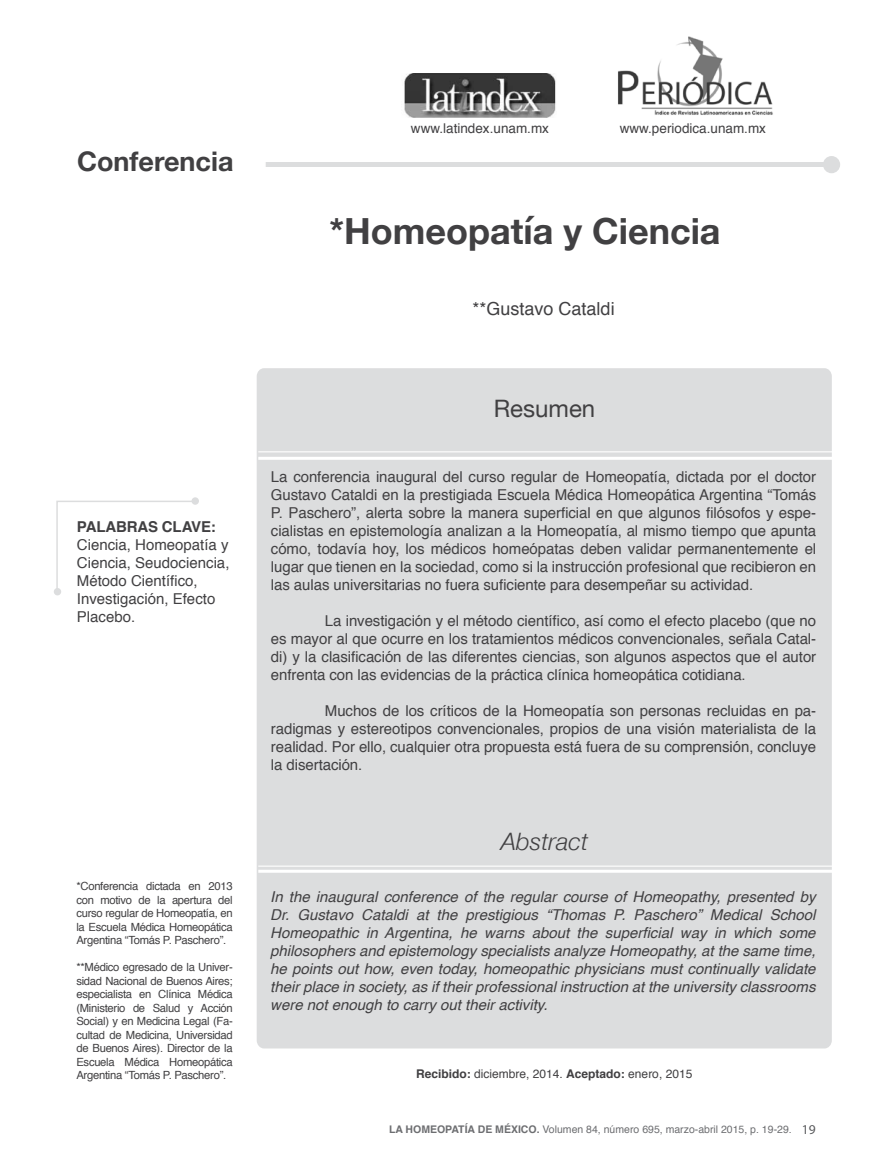
<style>
.page{position:relative;width:893px;height:1170px;background:#fff}
.page>*{position:absolute;margin:0;border:0;box-sizing:border-box;transform-origin:0 0}
.t1{font:700 36px "Helvetica Neue";color:#414042}
.t2{font:700 27px "Helvetica Neue";color:#414042}
.t3{font:italic 24px "Helvetica Neue";color:#414042}
.t4{font:24px "Helvetica Neue";color:#414042}
.t5{font:18px "Helvetica";color:#414042}
.t6{font:15px/18px "Helvetica";letter-spacing:-.005em;color:#414042;text-align:justify}
.t7{font:italic 15px/18px "Helvetica";color:#414042;text-align:justify}
.t8{font:700 15px "Helvetica";letter-spacing:-.01em;color:#414042}
.t9{font:13.5px "Helvetica";color:#414042}
.t10{font:12px "Helvetica";color:#414042}
.t11{font:11.25px/13.5px "Helvetica";letter-spacing:-.025em;color:#414042;text-align:justify}
.t12{font:10.5px "Helvetica";color:#6d6e71}
.s1{font-weight:700}
.s2{font-family:"Myriad Pro";font-size:13.5px;color:#58595b}
</style>
<div class="page">
<div style="left:257px;top:368px;width:575px;height:680px;background:#dcddde;border-radius:8px"></div>
<hr style="left:258px;top:457px;width:576px;height:3px;background:#fff">
<hr style="left:258px;top:869px;width:576px;height:3px;background:#fff">
<hr style="left:258px;top:451px;width:576px;height:1px;background:#fff">
<hr style="left:258px;top:865px;width:576px;height:1px;background:#fff">
<div style="left:256px;top:162px;width:569px;height:5px;background:#dcddde"></div>
<div style="left:823px;top:156px;width:17px;height:17px;background:#dcddde;border-radius:50%"></div>
<div style="left:238px;top:152px;width:28px;height:21px;background:#fff"></div>
<img style="left:404px;top:73px;width:152px;height:44px">
<img style="left:618px;top:36px;width:155px;height:79px">
<div style="left:192px;top:497px;width:7px;height:7px;background:#dcddde;border-radius:50%"></div>
<svg style="left:56px;top:500px;width:140px;height:94px"></svg>
<div style="left:54px;top:588px;width:7px;height:7px;background:#dcddde;border-radius:50%"></div>
<h2 class="t2" style="left:77px;top:140px;width:158px">Conferencia</h2>
<p class="t8" style="left:77px;top:514px;width:141px">PALABRAS CLAVE:</p>
<p class="t6" style="left:77px;top:535px;width:154px;text-align:left">Ciencia, Homeopatía y<br>Ciencia, Seudociencia,<br>Método Científico,<br>Investigación, Efecto<br>Placebo.</p>
<p class="t11" style="left:76px;top:879px;width:158px">*Conferencia dictada en 2013 con motivo de la apertura del curso regular de Homeopatía, en la Escuela Médica Homeopática Argentina “Tomás P. Paschero”.</p>
<p class="t11" style="left:76px;top:960px;width:158px">**Médico egresado de la Univer&shy;sidad Nacional de Buenos Aires; especialista en Clínica Médica (Ministerio de Salud y Acción Social) y en Medicina Legal (Fa&shy;cultad de Medicina, Universidad de Buenos Aires). Director de la Escuela Médica Homeopática Argentina “Tomás P. Paschero”.</p>
<p class="t9" style="left:411px;top:118px;width:140px">www.latindex.unam.mx</p>
<p class="t9" style="left:620px;top:118px;width:148px">www.periodica.unam.mx</p>
<h1 class="t1" style="left:329px;top:203px;width:393px">*Homeopatía y Ciencia</h1>
<p class="t5" style="left:473px;top:294px;width:144px">**Gustavo Cataldi</p>
<h3 class="t4" style="left:494px;top:391px;width:103px">Resumen</h3>
<p class="t6" style="left:271px;top:468px;width:547px">La conferencia inaugural del curso regular de Homeopatía, dictada por el doctor Gustavo Cataldi en la prestigiada Escuela Médica Homeopática Argentina “Tomás P. Paschero”, alerta sobre la manera superficial en que algunos filósofos y espe&shy;cialistas en epistemología analizan a la Homeopatía, al mismo tiempo que apunta cómo, todavía hoy, los médicos homeópatas deben validar permanentemente el lugar que tienen en la sociedad, como si la instrucción profesional que recibieron en las aulas universitarias no fuera suficiente para desempeñar su actividad.</p>
<p class="t6" style="left:271px;top:612px;width:547px;text-indent:54px">La investigación y el método científico, así como el efecto placebo (que no es mayor al que ocurre en los tratamientos médicos convencionales, señala Catal&shy;di) y la clasificación de las diferentes ciencias, son algunos aspectos que el autor enfrenta con las evidencias de la práctica clínica homeopática cotidiana.</p>
<p class="t6" style="left:271px;top:702px;width:547px;text-indent:54px">Muchos de los críticos de la Homeopatía son personas recluidas en pa&shy;radigmas y estereotipos convencionales, propios de una visión materialista de la realidad. Por ello, cualquier otra propuesta está fuera de su comprensión, concluye la disertación.</p>
<h3 class="t3" style="left:501px;top:826px;width:89px">Abstract</h3>
<p class="t7" style="left:270px;top:888px;width:547px">In the inaugural conference of the regular course of Homeopathy, presented by Dr. Gustavo Cataldi at the prestigious “Thomas P. Paschero” Medical School Homeopathic in Argentina, he warns about the superficial way in which some philosophers and epistemology specialists analyze Homeopathy, at the same time, he points out how, even today, homeopathic physicians must continually validate their place in society, as if their professional instruction at the university classrooms were not enough to carry out their activity.</p>
<p class="t10" style="left:416px;top:1064px;width:278px"><span class="s1">Recibido:</span> diciembre, 2014. <span class="s1">Aceptado:</span> enero, 2015</p>
<p class="t12" style="left:389px;top:1120px;width:428px"><span class="s1">LA HOMEOPATÍA DE MÉXICO.</span> Volumen 84, número 695, marzo-abril 2015, p. 19-29. <span class="s2">19</span></p>
</div>
